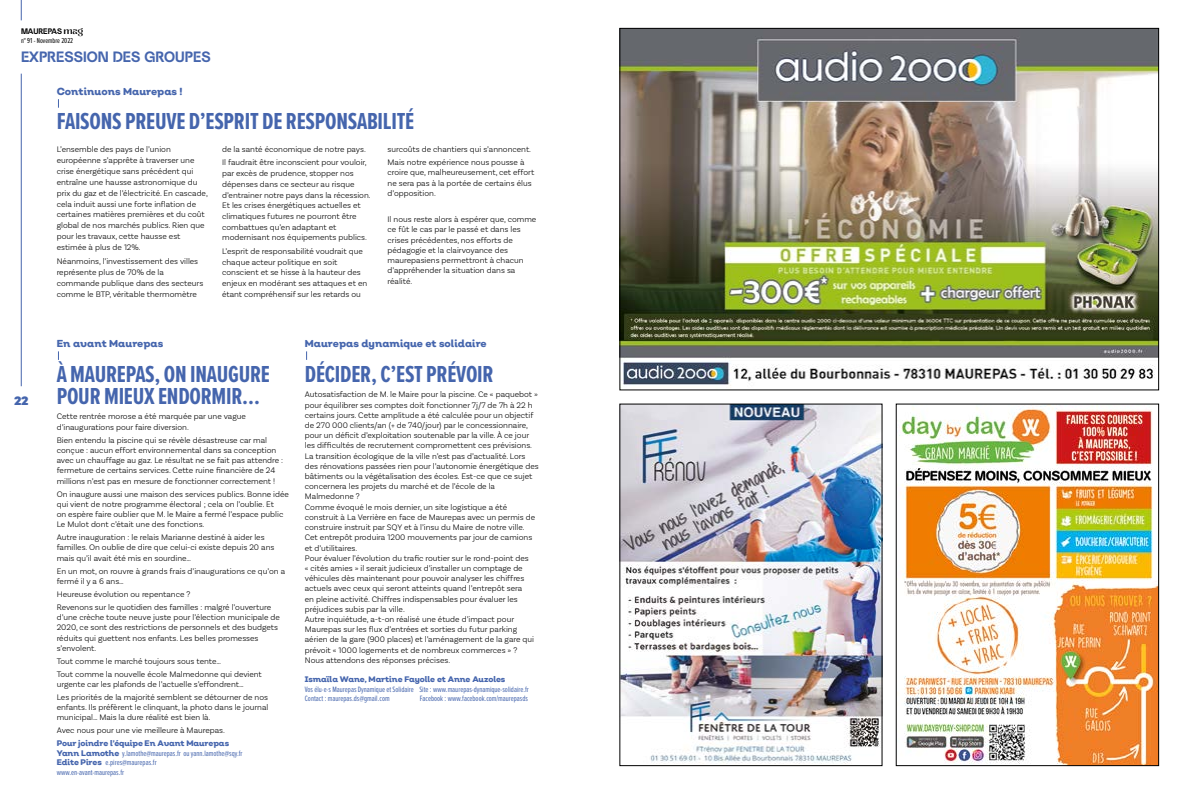
<style>
.page{position:relative;width:1191px;height:794px;background:#fff}
.page>*{position:absolute;margin:0;border:0;box-sizing:border-box;transform-origin:0 0}
.t1{font:700 24px/22px "Proxima Nova Ex Cn";letter-spacing:-.01em;color:#4565ad}
.t2{font:700 15px "Terminal Guise";color:#4565ad}
.t3{font:900 12px "Nutmeg Headline";color:#4565ad}
.t4{font:800 10px "Nutmeg Headline";color:#4565ad}
.t5{font:300 8.5px/10.2px "Basic Sans";color:#000}
.t6{font:8px/9.9px "Proxima Nova Ex Cn";color:#4565ad}
.t7{font:800 8px "Nutmeg Headline";letter-spacing:-.01em;color:#4565ad}
.t8{font:700 8px "Terminal Guise";color:#000}
.t9{font:7.5px "Proxima Nova Ex Cn";color:#000}
.s1{font-family:"Zolina"}
.s2{font-family:"Nutmeg Headline";font-weight:800}
</style>
<div class="page">
<img style="left:621px;top:30px;width:535px;height:356px">
<img style="left:621px;top:406px;width:259px;height:358px">
<img style="left:899px;top:406px;width:257px;height:358px">
<svg style="left:21px;top:0;width:1px;height:20px"></svg>
<hr style="left:21px;top:74px;width:1px;height:312px;background:#4565ad">
<p class="t8" style="left:21px;top:27px;width:64px">MAUREPAS <span class="s1">mag</span></p>
<p class="t9" style="left:21px;top:35px;width:54px">n° 91 - Novembre 2022</p>
<h2 class="t2" style="left:21px;top:48px;width:191px">EXPRESSION DES GROUPES</h2>
<p class="t4" style="left:57px;top:85px;width:127px">Continuons Maurepas !</p>
<h1 class="t1" style="left:57px;top:110px;width:359px">FAISONS PREUVE D’ESPRIT DE RESPONSABILITÉ</h1>
<p class="t5" style="left:57px;top:143px;width:153px;line-height:10.9px">L’ensemble des pays de l’union européenne s’apprête à traverser une crise énergétique sans précédent qui entraîne une hausse astronomique du prix du gaz et de l’électricité. En cascade, cela induit aussi une forte inflation de certaines matières premières et du coût global de nos marchés publics. Rien que pour les travaux, cette hausse est estimée à plus de 12%.</p>
<p class="t5" style="left:57px;top:255px;width:148px;line-height:10.9px">Néanmoins, l’investissement des villes représente plus de 70% de la commande publique dans des secteurs comme le BTP, véritable thermomètre</p>
<p class="t5" style="left:222px;top:142px;width:146px;line-height:13.5px">de la santé économique de notre pays.<br>Il faudrait être inconscient pour vouloir,</p>
<p class="t5" style="left:222px;top:168px;width:150px;line-height:10.7px">par excès de prudence, stopper nos dépenses dans ce secteur au risque d’entrainer notre pays dans la récession.<br>Et les crises énergétiques actuelles et climatiques futures ne pourront être combattues qu’en adaptant et modernisant nos équipements publics.</p>
<p class="t5" style="left:222px;top:246px;width:147px;line-height:10.7px">L’esprit de responsabilité voudrait que chaque acteur politique en soit conscient et se hisse à la hauteur des enjeux en modérant ses attaques et en étant compréhensif sur les retards ou</p>
<p class="t5" style="left:387px;top:142px;width:145px;line-height:13.1px">surcoûts de chantiers qui s’annoncent.<br>Mais notre expérience nous pousse à</p>
<p class="t5" style="left:387px;top:167px;width:148px">croire que, malheureusement, cet effort ne sera pas à la portée de certains élus d’opposition.</p>
<p class="t5" style="left:387px;top:214px;width:150px">Il nous reste alors à espérer que, comme ce fût le cas par le passé et dans les crises précédentes, nos efforts de pédagogie et la clairvoyance des maurepasiens permettront à chacun d’appréhender la situation dans sa réalité.</p>
<h3 class="t3" style="left:14px;top:393px;width:16px">22</h3>
<p class="t4" style="left:57px;top:337px;width:108px">En avant Maurepas</p>
<p class="t4" style="left:305px;top:337px;width:183px">Maurepas dynamique et solidaire</p>
<h1 class="t1" style="left:57px;top:362px;width:215px">À MAUREPAS, ON INAUGURE<br>POUR MIEUX ENDORMIR…</h1>
<p class="t5" style="left:57px;top:411px;width:191px">Cette rentrée morose a été marquée par une vague d’inaugurations pour faire diversion.</p>
<p class="t5" style="left:57px;top:434px;width:228px">Bien entendu la piscine qui se révèle désastreuse car mal conçue : aucun effort environnemental dans sa conception avec un chauffage au gaz. Le résultat ne se fait pas attendre : fermeture de certains services. Cette ruine financière de 24 millions n’est pas en mesure de fonctionner correctement !</p>
<p class="t5" style="left:57px;top:488px;width:234px">On inaugure aussi une maison des services publics. Bonne idée qui vient de notre programme électoral ; cela on l’oublie. Et<br>on espère faire oublier que M. le Maire a fermé l’espace public Le Mulot dont c’était une des fonctions.</p>
<p class="t5" style="left:57px;top:532px;width:219px">Autre inauguration : le relais Marianne destiné à aider les familles. On oublie de dire que celui-ci existe depuis 20 ans mais qu’il avait été mis en sourdine…</p>
<p class="t5" style="left:57px;top:565px;width:230px">En un mot, on rouvre à grands frais d’inaugurations ce qu’on a fermé il y a 6 ans…</p>
<p class="t5" style="left:57px;top:587px;width:216px;line-height:13px">Heureuse évolution ou repentance ?<br>Revenons sur le quotidien des familles : malgré l’ouverture</p>
<p class="t5" style="left:57px;top:612px;width:225px">d’une crèche toute neuve juste pour l’élection municipale de 2020, ce sont des restrictions de personnels et des budgets réduits qui guettent nos enfants. Les belles promesses s’envolent.</p>
<p class="t5" style="left:57px;top:654px;width:207px;line-height:13px">Tout comme le marché toujours sous tente…<br>Tout comme la nouvelle école Malmedonne qui devient</p>
<p class="t5" style="left:57px;top:677px;width:213px;line-height:13px">urgente car les plafonds de l’actuelle s’effondrent…<br>Les priorités de la majorité semblent se détourner de nos</p>
<p class="t5" style="left:57px;top:702px;width:213px">enfants. Ils préfèrent le clinquant, la photo dans le journal municipal… Mais la dure réalité est bien là.</p>
<p class="t5" style="left:57px;top:725px;width:170px">Avec nous pour une vie meilleure à Maurepas.</p>
<p class="t7" style="left:57px;top:738px;width:174px">Pour joindre l’équipe En Avant Maurepas</p>
<p class="t6" style="left:57px;top:747px;width:187px"><span class="s2">Yann Lamothe</span> y.lamothe@maurepas.fr ou yann.lamothe@sqy.fr<br><span class="s2">Edite Pires</span> e.pires@maurepas.fr<br>www.en-avant-maurepas.fr</p>
<h1 class="t1" style="left:305px;top:362px;width:190px">DÉCIDER, C’EST PRÉVOIR</h1>
<p class="t5" style="left:305px;top:389px;width:235px">Autosatisfaction de M. le Maire pour la piscine. Ce « paquebot » pour équilibrer ses comptes doit fonctionner 7j/7 de 7h à 22 h certains jours. Cette amplitude a été calculée pour un objectif de 270 000 clients/an (+ de 740/jour) par le concessionnaire, pour un déficit d’exploitation soutenable par la ville. À ce jour les difficultés de recrutement compromettent ces prévisions.<br>La transition écologique de la ville n’est pas d’actualité. Lors des rénovations passées rien pour l’autonomie énergétique des bâtiments ou la végétalisation des écoles. Est-ce que ce sujet concernera les projets du marché et de l’école de la Malmedonne ?<br>Comme évoqué le mois dernier, un site logistique a été construit à La Verrière en face de Maurepas avec un permis de construire instruit par SQY et à l’insu du Maire de notre ville.<br>Cet entrepôt produira 1200 mouvements par jour de camions et d’utilitaires.<br>Pour évaluer l’évolution du trafic routier sur le rond-point des<br>« cités amies » il serait judicieux d’installer un comptage de véhicules dès maintenant pour pouvoir analyser les chiffres actuels avec ceux qui seront atteints quand l’entrepôt sera<br>en pleine activité. Chiffres indispensables pour évaluer les préjudices subis par la ville.<br>Autre inquiétude, a-t-on réalisé une étude d’impact pour Maurepas sur les flux d’entrées et sorties du futur parking aérien de la gare (900 places) et l’aménagement de la gare qui prévoit « 1000 logements et de nombreux commerces » ?<br>Nous attendons des réponses précises.</p>
<p class="t7" style="left:305px;top:674px;width:202px">Ismaïla Wane, Martine Fayolle et Anne Auzoles</p>
<p class="t6" style="left:305px;top:684px;width:226px;line-height:9.6px">Vos élu·e·s Maurepas Dynamique et Solidaire Site : www.maurepas-dynamique-solidaire.fr<br>Contact : maurepas.ds@gmail.com</p>
<p class="t6" style="left:420px;top:693px;width:110px">Facebook : www.facebook.com/maurepasds</p>
</div>
